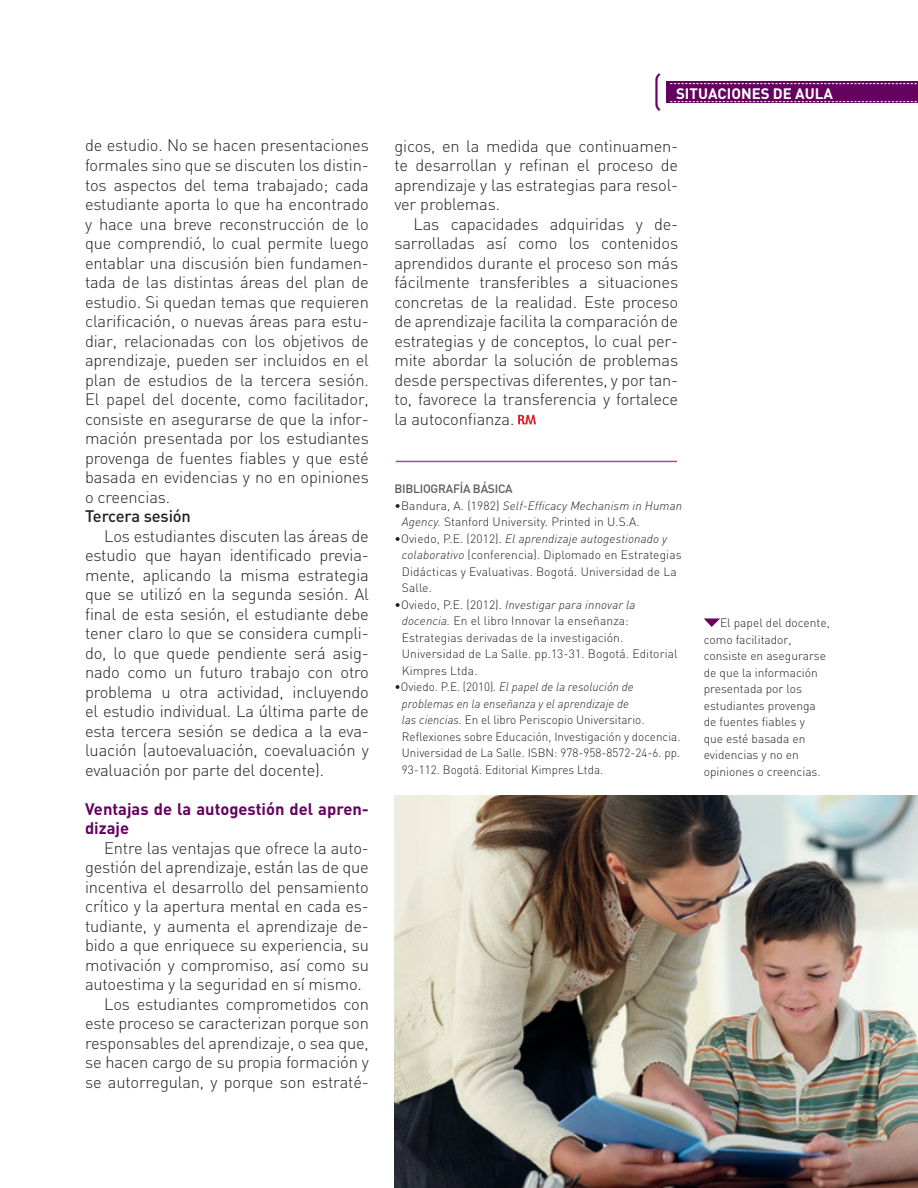
<style>
.page{position:relative;width:918px;height:1188px;background:#fff}
.page>*{position:absolute;margin:0;border:0;box-sizing:border-box;transform-origin:0 0}
.t1{font:300 41.85px "DIN";color:#650260}
.t2{font:300 16.5px/19.5px "DIN";letter-spacing:-.01em;color:#231f20;text-align:justify}
.t3{font:700 16.5px/19.5px "DIN";color:#650260}
.t4{font:500 16.5px "DIN";letter-spacing:-.01em;color:#231f20}
.t5{font:700 15px "DIN";color:#fff}
.t6{font:300 12px/16.5px "DIN";color:#231f20}
.t7{font:500 12px "DIN";letter-spacing:-.02em;color:#58595b}
.s1{font-style:italic}
</style>
<div class="page">
<div style="left:666px;top:82px;width:252px;height:21px;background:#650260"></div>
<svg style="left:670px;top:83px;width:247px;height:1px"></svg>
<svg style="left:670px;top:101px;width:247px;height:1px"></svg>
<svg style="left:518px;top:415px;width:18px;height:9px"></svg>
<img style="left:394px;top:795px;width:524px;height:393px">
<svg style="left:704px;top:618px;width:16px;height:9px"></svg>
<hr style="left:396px;top:461px;width:281px;height:1px;background:#8c598b">
<p class="t2" style="left:85px;top:136px;width:285px">de estudio. No se hacen presentaciones formales sino que se discuten los distin&shy;tos aspectos del tema trabajado; cada estudiante aporta lo que ha encontrado y hace una breve reconstrucción de lo que comprendió, lo cual permite luego entablar una discusión bien fundamen&shy;tada de las distintas áreas del plan de estudio. Si quedan temas que requieren clarificación, o nuevas áreas para estu&shy;diar, relacionadas con los objetivos de aprendizaje, pueden ser incluidos en el plan de estudios de la tercera sesión.<br>El papel del docente, como facilitador, consiste en asegurarse de que la infor&shy;mación presentada por los estudiantes provenga de fuentes fiables y que esté basada en evidencias y no en opiniones o creencias.</p>
<p class="t4" style="left:85px;top:506px;width:107px">Tercera sesión</p>
<p class="t2" style="left:85px;top:526px;width:285px;text-indent:19px">Los estudiantes discuten las áreas de estudio que hayan identificado previa&shy;mente, aplicando la misma estrategia que se utilizó en la segunda sesión. Al final de esta sesión, el estudiante debe tener claro lo que se considera cumpli&shy;do, lo que quede pendiente será asig&shy;nado como un futuro trabajo con otro problema u otra actividad, incluyendo el estudio individual. La última parte de esta tercera sesión se dedica a la eva&shy;luación (autoevaluación, coevaluación y evaluación por parte del docente).</p>
<p class="t3" style="left:85px;top:798px;width:285px">Ventajas de la autogestión del apren&shy;dizaje</p>
<p class="t2" style="left:104px;top:838px;width:266px">Entre las ventajas que ofrece la auto-</p>
<p class="t2" style="left:85px;top:857px;width:285px">gestión del aprendizaje, están las de que</p>
<p class="t2" style="left:85px;top:877px;width:285px">incentiva el desarrollo del pensamiento</p>
<p class="t2" style="left:85px;top:896px;width:285px">crítico y la apertura mental en cada es-</p>
<p class="t2" style="left:85px;top:916px;width:285px">tudiante, y aumenta el aprendizaje de-</p>
<p class="t2" style="left:85px;top:935px;width:285px">bido a que enriquece su experiencia, su</p>
<p class="t2" style="left:85px;top:955px;width:285px">motivación y compromiso, así como su</p>
<p class="t2" style="left:85px;top:974px;width:278px">autoestima y la seguridad en sí mismo.</p>
<p class="t2" style="left:104px;top:994px;width:266px">Los estudiantes comprometidos con</p>
<p class="t2" style="left:85px;top:1013px;width:285px">este proceso se caracterizan porque son</p>
<p class="t2" style="left:85px;top:1033px;width:285px">responsables del aprendizaje, o sea que,</p>
<p class="t2" style="left:85px;top:1052px;width:285px">se hacen cargo de su propia formación y</p>
<p class="t2" style="left:85px;top:1072px;width:285px">se autorregulan, y porque son estraté-</p>
<h1 class="t1" style="left:651px;top:66px;width:13px">(</h1>
<p class="t5" style="left:676px;top:83px;width:158px">situaciones de aula</p>
<p class="t2" style="left:394px;top:136px;width:285px">gicos, en la medida que continuamen&shy;te desarrollan y refinan el proceso de aprendizaje y las estrategias para resol&shy;ver problemas.</p>
<p class="t2" style="left:394px;top:214px;width:285px;text-indent:19px">Las capacidades adquiridas y de&shy;sarrolladas así como los contenidos aprendidos durante el proceso son más fácilmente transferibles a situaciones concretas de la realidad. Este proceso de aprendizaje facilita la comparación de estrategias y de conceptos, lo cual per&shy;mite abordar la solución de problemas desde perspectivas diferentes, y por tan&shy;to, favorece la transferencia y fortalece la autoconfianza.</p>
<p class="t7" style="left:394px;top:481px;width:119px">Bib li ografía bási ca</p>
<p class="t6" style="left:402px;top:497px;width:282px;text-indent:-8px">•Bandura, A. (1982) <span class="s1">Self-Efficacy Mechanism in Human<br>Agency.</span> Stanford University. Printed in U.S.A.</p>
<p class="t6" style="left:402px;top:530px;width:281px;text-indent:-8px">•Oviedo, P.E. (2012). <span class="s1">El aprendizaje autogestionado y colaborativo</span> (conferencia). Diplomado en Estrategias Didácticas y Evaluativas. Bogotá. Universidad de La Salle.</p>
<p class="t6" style="left:402px;top:596px;width:277px;text-indent:-8px">•Oviedo, P.E. (2012). <span class="s1">Investigar para innovar la docencia.</span> En el libro Innovar la enseñanza:<br>Estrategias derivadas de la investigación.<br>Universidad de La Salle. pp.13-31. Bogotá. Editorial Kimpres Ltda.</p>
<p class="t6" style="left:402px;top:679px;width:280px;text-indent:-7px">•Oviedo. P.E. (2010)<span class="s1">. El papel de la resolución de problemas en la enseñanza y el aprendizaje de<br>las ciencias.</span> En el libro Periscopio Universitario.<br>Reflexiones sobre Educación, Investigación y docencia.<br>Universidad de La Salle. ISBN: 978-958-8572-24-6. pp.<br>93-112. Bogotá. Editorial Kimpres Ltda.</p>
<p class="t6" style="left:704px;top:614px;width:127px;text-indent:16px">El papel del docente, como facilitador, consiste en asegurarse de que la información presentada por los estudiantes provenga de fuentes fiables y<br>que esté basada en evidencias y no en opiniones o creencias.</p>
</div>
